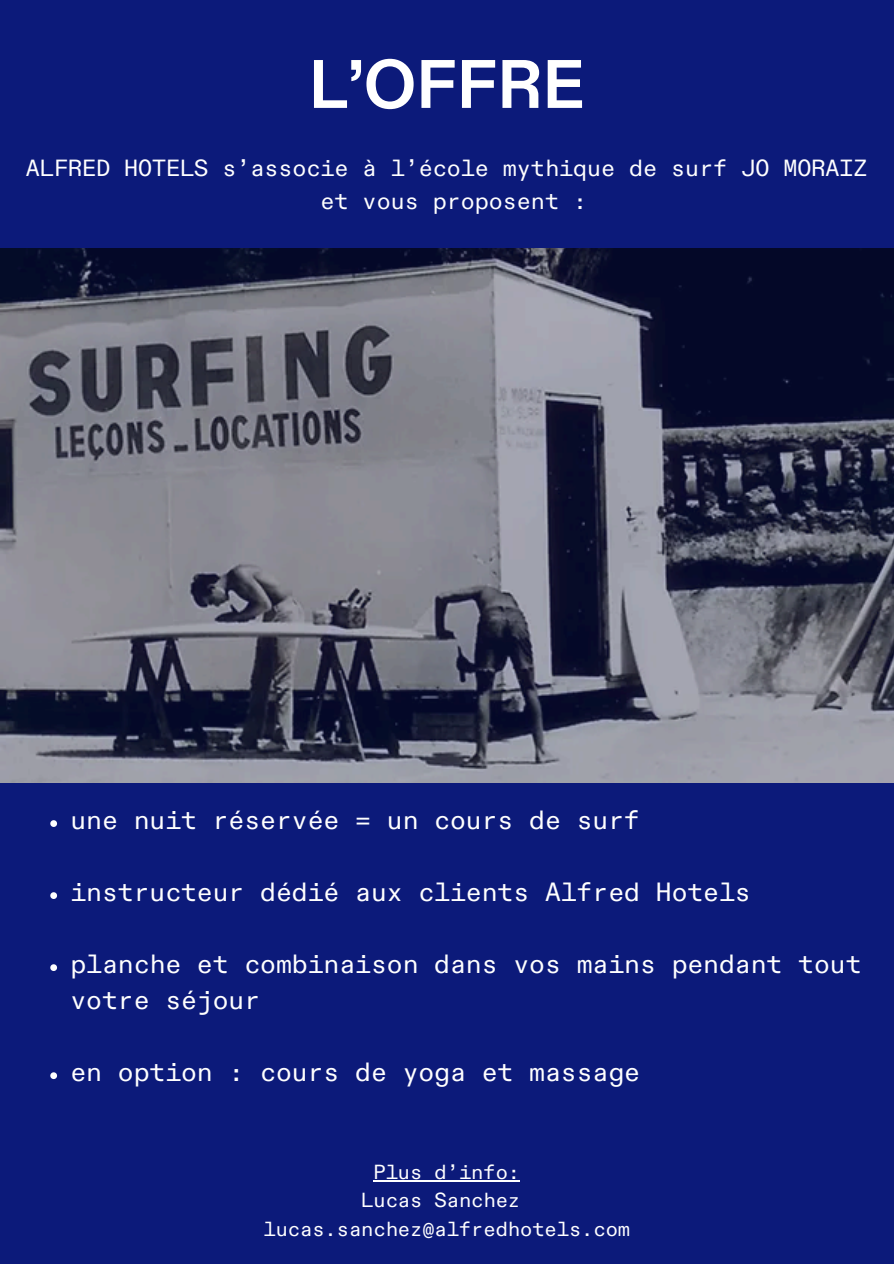
<style>
.page{position:relative;width:894px;height:1264px;background:#fff}
.page>*{position:absolute;margin:0;border:0;box-sizing:border-box;transform-origin:0 0}
.t1{font:700 68.4px "ABC Diatype Edu";color:#fff}
.t2{font:26.4px/36px "ABC Diatype Mono";color:#fff}
.t3{font:23.4px/32.7px "ABC Diatype Mono";color:#fff;text-align:center}
.t4{font:20.4px "ABC Diatype Mono";color:#fff}
</style>
<div class="page">
<div style="left:0;top:0;width:893px;height:1263px;background:#0c1a7a"></div>
<img style="left:0;top:249px;width:893px;height:533px">
<svg style="left:50px;top:820px;width:7px;height:7px"></svg>
<svg style="left:50px;top:892px;width:7px;height:7px"></svg>
<svg style="left:50px;top:964px;width:7px;height:7px"></svg>
<svg style="left:50px;top:1072px;width:7px;height:7px"></svg>
<hr style="left:373px;top:1180px;width:147px;height:1px;background:#fff">
<h1 class="t1" style="left:308px;top:55px;width:277px">L’OFFRE</h1>
<h3 class="t3" style="left:26px;top:154px;width:843px">ALFRED HOTELS s’associe à l’école mythique de surf JO MORAIZ et vous proposent :</h3>
<p class="t2" style="left:70px;top:804px;width:571px">une nuit réservée = un cours de surf</p>
<h2 class="t2" style="left:70px;top:876px;width:681px">instructeur dédié aux clients Alfred Hotels</h2>
<p class="t2" style="left:70px;top:948px;width:792px">planche et combinaison dans vos mains pendant tout votre séjour</p>
<p class="t2" style="left:70px;top:1056px;width:571px">en option : cours de yoga et massage</p>
<p class="t4" style="left:373px;top:1163px;width:148px">Plus d’info:</p>
<p class="t4" style="left:361px;top:1191px;width:160px">Lucas Sanchez</p>
<p class="t4" style="left:263px;top:1219px;width:368px">lucas.sanchez@alfredhotels.com</p>
</div>
